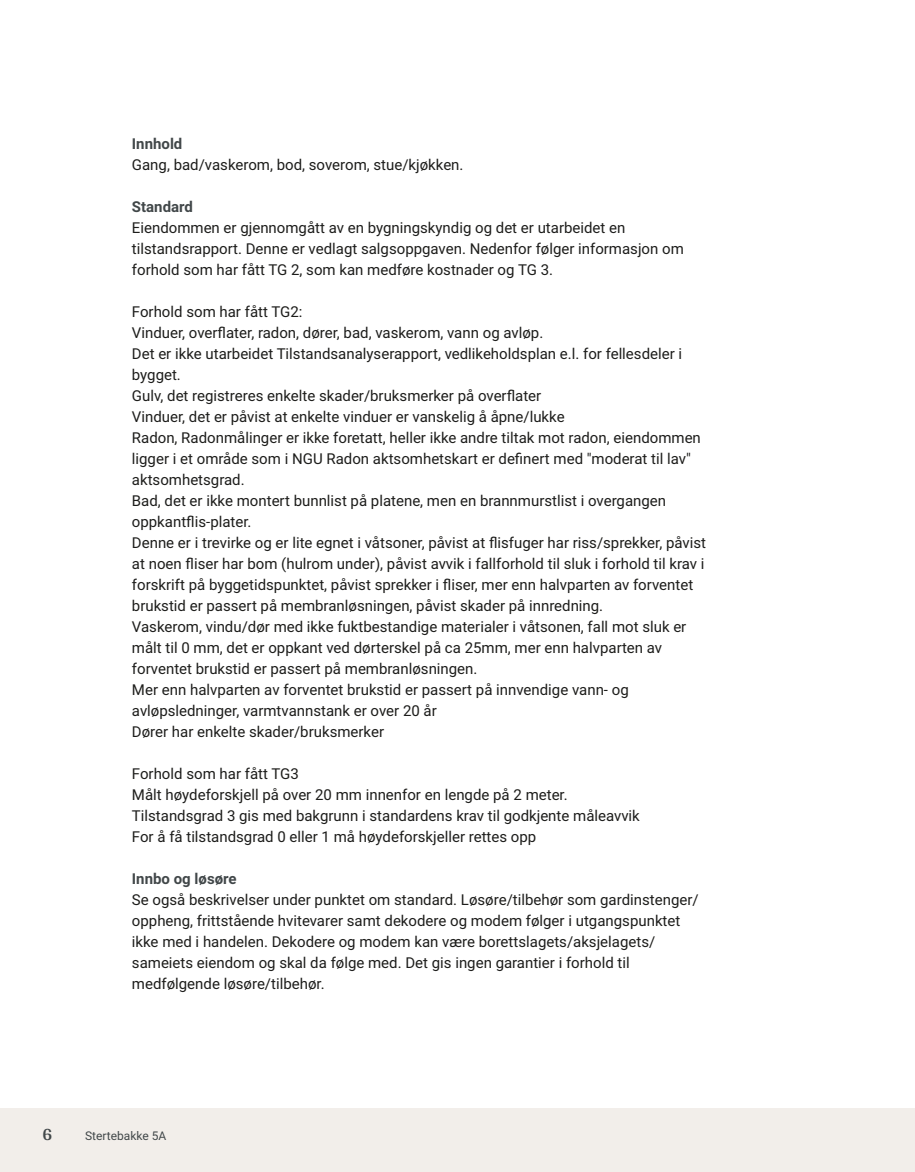
<style>
.page{position:relative;width:915px;height:1172px;background:#fff}
.page>*{position:absolute;margin:0;border:0;box-sizing:border-box;transform-origin:0 0}
.t1{font:700 18px "Arya";color:#414749}
.t2{font:15px/21px "Roboto Vitec";color:#1d1d1b}
.t3{font:700 15px "Roboto Vitec";color:#414749}
.t4{font:12px "Roboto Vitec";color:#414749}
</style>
<div class="page">
<div style="left:0;top:1108px;width:914px;height:64px;background:#f2eeea"></div>
<p class="t3" style="left:132px;top:133px;width:52px">Innhold</p>
<p class="t2" style="left:132px;top:153px;width:333px">Gang, bad/vaskerom, bod, soverom, stue/kjøkken.</p>
<p class="t3" style="left:132px;top:196px;width:63px">Standard</p>
<p class="t2" style="left:132px;top:216px;width:553px">Eiendommen er gjennomgått av en bygningskyndig og det er utarbeidet en tilstandsrapport. Denne er vedlagt salgsoppgaven. Nedenfor følger informasjon om forhold som har fått TG 2, som kan medføre kostnader og TG 3.</p>
<p class="t2" style="left:132px;top:300px;width:575px">Forhold som har fått TG2:<br>Vinduer, overflater, radon, dører, bad, vaskerom, vann og avløp.<br>Det er ikke utarbeidet Tilstandsanalyserapport, vedlikeholdsplan e.l. for fellesdeler i bygget.<br>Gulv, det registreres enkelte skader/bruksmerker på overflater<br>Vinduer, det er påvist at enkelte vinduer er vanskelig å åpne/lukke<br>Radon, Radonmålinger er ikke foretatt, heller ikke andre tiltak mot radon, eiendommen ligger i et område som i NGU Radon aktsomhetskart er definert med "moderat til lav" aktsomhetsgrad.<br>Bad, det er ikke montert bunnlist på platene, men en brannmurstlist i overgangen oppkantflis‑plater.<br>Denne er i trevirke og er lite egnet i våtsoner, påvist at flisfuger har riss/sprekker, påvist at noen fliser har bom (hulrom under), påvist avvik i fallforhold til sluk i forhold til krav i forskrift på byggetidspunktet, påvist sprekker i fliser, mer enn halvparten av forventet brukstid er passert på membranløsningen, påvist skader på innredning.<br>Vaskerom, vindu/dør med ikke fuktbestandige materialer i våtsonen, fall mot sluk er målt til 0 mm, det er oppkant ved dørterskel på ca 25mm, mer enn halvparten av forventet brukstid er passert på membranløsningen.<br>Mer enn halvparten av forventet brukstid er passert på innvendige vann‑ og avløpsledninger, varmtvannstank er over 20 år<br>Dører har enkelte skader/bruksmerker</p>
<p class="t2" style="left:132px;top:762px;width:509px">Forhold som har fått TG3<br>Målt høydeforskjell på over 20 mm innenfor en lengde på 2 meter.<br>Tilstandsgrad 3 gis med bakgrunn i standardens krav til godkjente måleavvik For å få tilstandsgrad 0 eller 1 må høydeforskjeller rettes opp</p>
<p class="t3" style="left:132px;top:868px;width:106px">Innbo og løsøre</p>
<p class="t2" style="left:132px;top:888px;width:568px">Se også beskrivelser under punktet om standard. Løsøre/tilbehør som gardinstenger/ oppheng, frittstående hvitevarer samt dekodere og modem følger i utgangspunktet ikke med i handelen. Dekodere og modem kan være borettslagets/aksjelagets/ sameiets eiendom og skal da følge med. Det gis ingen garantier i forhold til medfølgende løsøre/tilbehør.</p>
<p class="t1" style="left:43px;top:1123px;width:11px">6</p>
<p class="t4" style="left:85px;top:1127px;width:83px">Stertebakke 5A</p>
</div>
